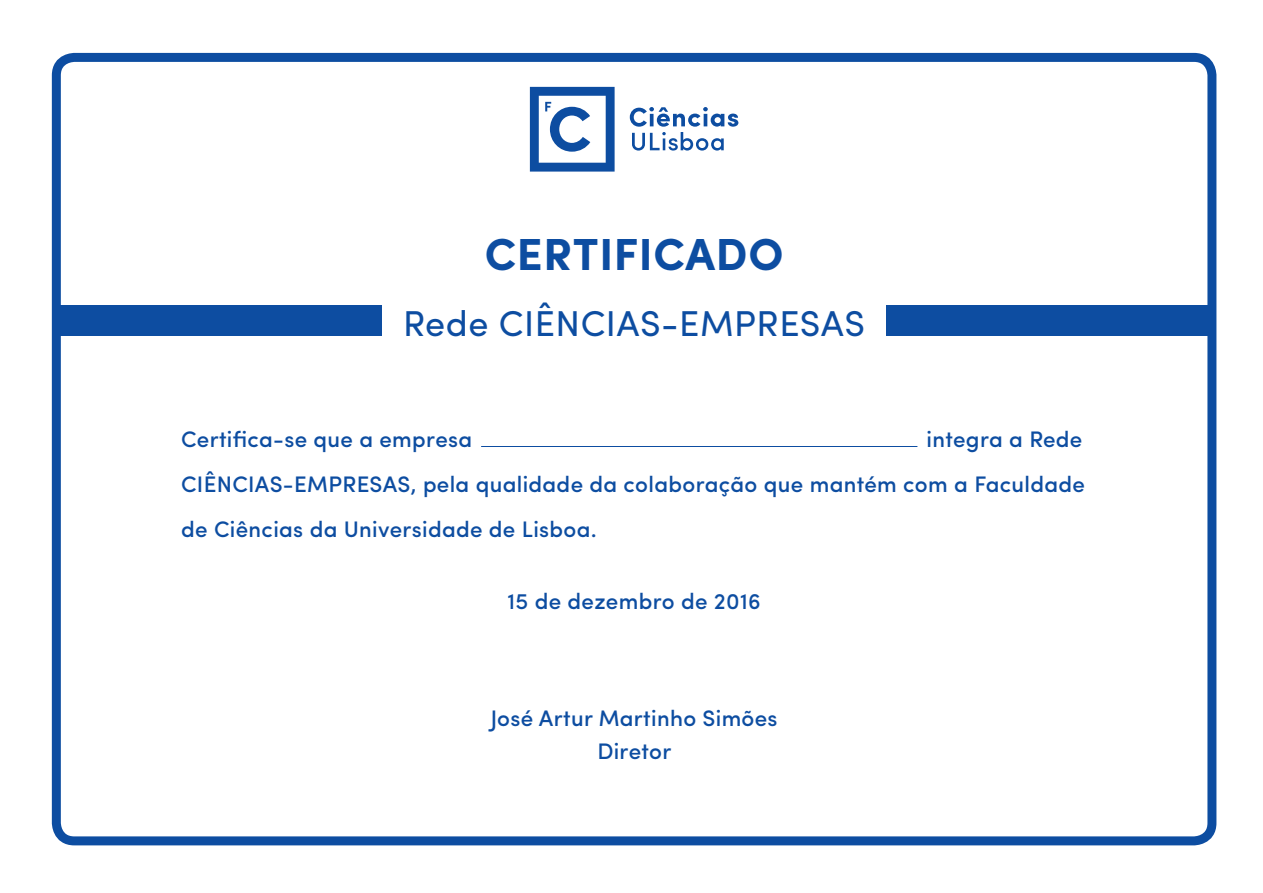
<style>
.page{position:relative;width:1263px;height:893px;background:#fff}
.page>*{position:absolute;margin:0;border:0;box-sizing:border-box;transform-origin:0 0}
.t1{font:700 45px "Sofia Pro";letter-spacing:.015em;color:#0d4da1}
.t2{font:36px "Sofia Pro";letter-spacing:.015em;color:#0d4da1}
.Texto{font:500 22.5px/45px "Sofia Pro";letter-spacing:.015em;color:#0d4da1}
</style>
<div class="page">
<div style="left:52px;top:53px;width:1164px;height:792px;border:9px solid #0d4da1;border-radius:18px"></div>
<svg style="left:530px;top:87px;width:208px;height:85px"></svg>
<div style="left:887px;top:305px;width:325px;height:31px;background:#0d4da1"></div>
<div style="left:56px;top:305px;width:325px;height:31px;background:#0d4da1"></div>
<hr style="left:481px;top:446px;width:436px;height:1px;background:#0d4da1">
<p class="t1" style="left:485px;top:220px;width:300px">CERTIFICADO</p>
<p class="t2" style="left:403px;top:297px;width:463px">Rede CIÊNCIAS-EMPRESAS</p>
<p class="Texto" style="left:181px;top:415px;width:292px">Certifica-se que a empresa</p>
<p class="Texto" style="left:926px;top:415px;width:157px">integra a Rede</p>
<p class="Texto" style="left:181px;top:460px;width:905px">CIÊNCIAS-EMPRESAS, pela qualidade da colaboração que mantém com a Faculdade de Ciências da Universidade de Lisboa.</p>
<p class="Texto" style="left:507px;top:577px;width:255px">15 de dezembro de 2016</p>
<p class="Texto" style="left:491px;top:694px;width:288px">José Artur Martinho Simões</p>
<p class="Texto" style="left:597px;top:727px;width:76px">Diretor</p>
</div>
